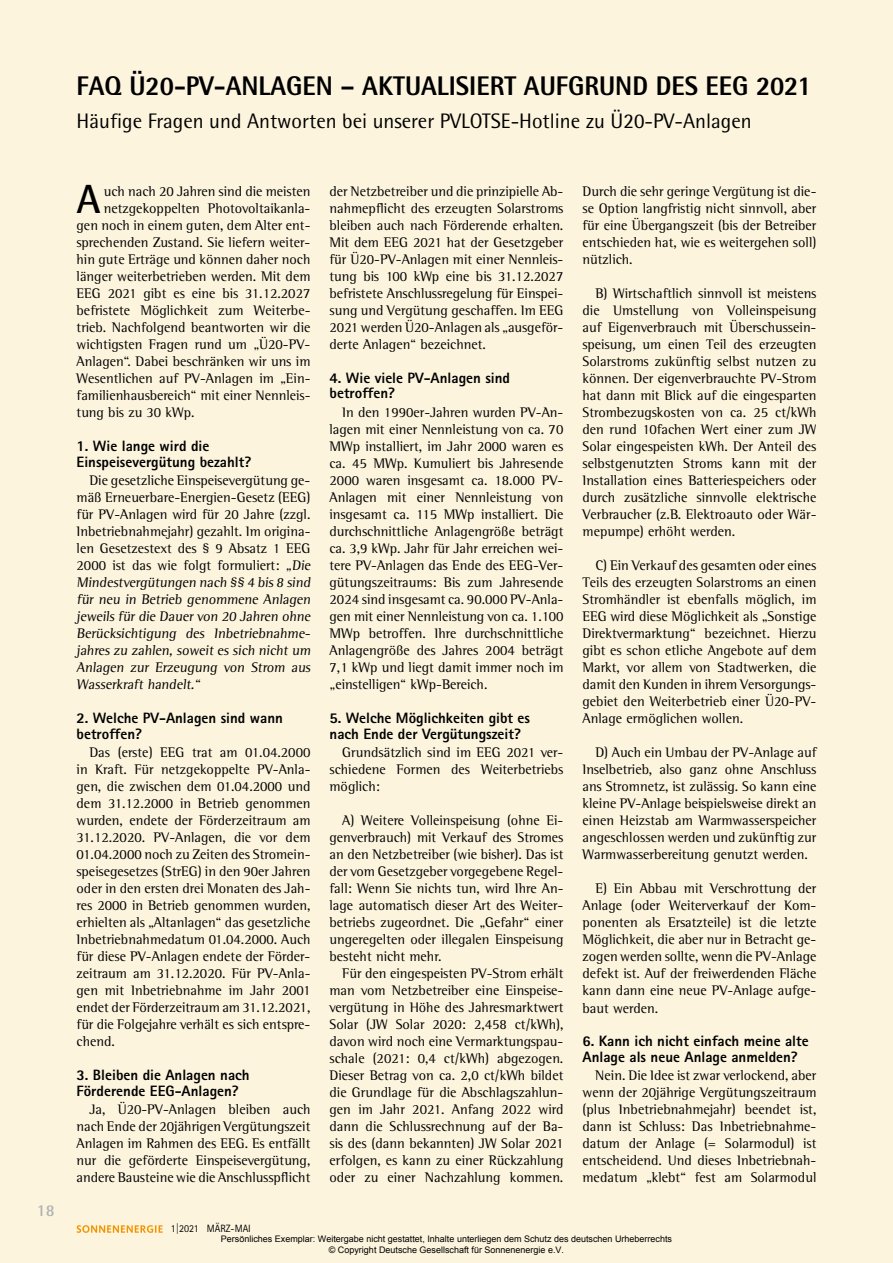
<style>
.page{position:relative;width:893px;height:1263px;background:#fcf4dd}
.page>*{position:absolute;margin:0;border:0;box-sizing:border-box;transform-origin:0 0}
.t1{font:700 40.8px "Rotis Semi Sans Std";color:#000}
.t2{font:800 27px "Rotis Semi Sans Std";color:#000;scale:.95 1}
.t3{font:21px "Rotis Semi Sans Std";color:#000}
.t4{font:700 16.5px "Rotis Semi Sans Std";color:#b1b3b4}
.t5{font:800 15px/15.8px "Rotis Sans Serif Std";color:#000}
.t6{font:14.25px/17px "Rotis Semi Serif Std";color:#000;text-align:justify}
.t7{font:10.65px "Rotis Sans Serif Std";color:#000;scale:.95 1}
.t8{font:9px/10.8px "Arial";color:#000;text-align:center}
</style>
<div class="page">
<svg style="left:77px;top:1225px;width:86px;height:8px"></svg>
<h2 class="t2" style="left:77px;top:69px;width:775px">FAQ Ü20-PV-ANLAGEN – AKTUALISIERT AUFGRUND DES EEG 2021</h2>
<h3 class="t3" style="left:77px;top:108px;width:677px">Häufige Fragen und Antworten bei unserer PVLOTSE-Hotline zu Ü20-PV-Anlagen</h3>
<p class="t4" style="left:37px;top:1200px;width:19px">18</p>
<h1 class="t1" style="left:77px;top:174px;width:26px">A</h1>
<p class="t6" style="left:104px;top:182px;width:208px">uch nach 20 Jahren sind die meisten</p>
<p class="t6" style="left:104px;top:199px;width:208px">netzgekoppelten Photovoltaikanla-</p>
<p class="t6" style="left:77px;top:216px;width:235px">gen noch in einem guten, dem Alter ent-</p>
<p class="t6" style="left:77px;top:233px;width:235px">sprechenden Zustand. Sie liefern weiter-</p>
<p class="t6" style="left:77px;top:250px;width:235px">hin gute Erträge und können daher noch</p>
<p class="t6" style="left:77px;top:267px;width:235px">länger weiterbetrieben werden. Mit dem</p>
<p class="t6" style="left:77px;top:284px;width:235px">EEG 2021 gibt es eine bis 31.12.2027</p>
<p class="t6" style="left:77px;top:301px;width:235px">befristete Möglichkeit zum Weiterbe-</p>
<p class="t6" style="left:77px;top:318px;width:235px">trieb. Nachfolgend beantworten wir die</p>
<p class="t6" style="left:77px;top:335px;width:235px">wichtigsten Fragen rund um „Ü20-PV-</p>
<p class="t6" style="left:77px;top:352px;width:235px">Anlagen“. Dabei beschränken wir uns im</p>
<p class="t6" style="left:77px;top:369px;width:235px">Wesentlichen auf PV-Anlagen im „Ein-</p>
<p class="t6" style="left:77px;top:386px;width:235px">familienhausbereich“ mit einer Nennleis-</p>
<p class="t6" style="left:77px;top:403px;width:120px">tung bis zu 30 kWp.</p>
<p class="t5" style="left:77px;top:438px;width:176px">1. Wie lange wird die<br>Einspeisevergütung bezahlt?</p>
<p class="t6" style="left:77px;top:471px;width:237px;text-align:left;text-indent:13px">Die gesetzliche Einspeisevergütung ge&shy;mäß Erneuerbare-Energien-Gesetz (EEG) für PV-Anlagen wird für 20 Jahre (zzgl.<br>Inbetriebnahmejahr) gezahlt. Im origina&shy;len Gesetzestext des § 9 Absatz 1 EEG 2000 ist das wie folgt formuliert: „Die Mindestvergütungen nach §§ 4 bis 8 sind für neu in Betrieb genommene Anlagen jeweils für die Dauer von 20 Jahren ohne Berücksichtigung des Inbetriebnahme&shy;jahres zu zahlen, soweit es sich nicht um Anlagen zur Erzeugung von Strom aus Wasserkraft handelt.“</p>
<p class="t5" style="left:77px;top:710px;width:208px">2. Welche PV-Anlagen sind wann betroffen?</p>
<p class="t6" style="left:77px;top:744px;width:235px;text-indent:13px">Das (erste) EEG trat am 01.04.2000 in Kraft. Für netzgekoppelte PV-Anla&shy;gen, die zwischen dem 01.04.2000 und dem 31.12.2000 in Betrieb genommen wurden, endete der Förderzeitraum am 31.12.2020. PV-Anlagen, die vor dem 01.04.2000 noch zu Zeiten des Stromein&shy;speisegesetzes (StrEG) in den 90er Jahren oder in den ersten drei Monaten des Jah&shy;res 2000 in Betrieb genommen wurden, erhielten als „Altanlagen“ das gesetzliche Inbetriebnahmedatum 01.04.2000. Auch für diese PV-Anlagen endete der Förder&shy;zeitraum am 31.12.2020. Für PV-Anla&shy;gen mit Inbetriebnahme im Jahr 2001 endet der Förderzeitraum am 31.12.2021, für die Folgejahre verhält es sich entspre&shy;chend.</p>
<p class="t5" style="left:77px;top:1067px;width:175px">3. Bleiben die Anlagen nach<br>Förderende EEG-Anlagen?</p>
<p class="t6" style="left:77px;top:1101px;width:235px;text-indent:13px">Ja, Ü20-PV-Anlagen bleiben auch nach Ende der 20jährigen Vergütungszeit Anlagen im Rahmen des EEG. Es entfällt nur die geförderte Einspeisevergütung, andere Bausteine wie die Anschlusspflicht</p>
<p class="t6" style="left:330px;top:182px;width:235px">der Netzbetreiber und die prinzipielle Ab&shy;nahmepflicht des erzeugten Solarstroms bleiben auch nach Förderende erhalten.<br>Mit dem EEG 2021 hat der Gesetzgeber für Ü20-PV-Anlagen mit einer Nennleis&shy;tung bis 100 kWp eine bis 31.12.2027 befristete Anschlussregelung für Einspei&shy;sung und Vergütung geschaffen. Im EEG 2021 werden Ü20-Anlagen als „ausgeför&shy;derte Anlagen“ bezeichnet.</p>
<p class="t5" style="left:330px;top:370px;width:182px">4. Wie viele PV-Anlagen sind betroffen?</p>
<p class="t6" style="left:330px;top:403px;width:235px;text-indent:13px">In den 1990er-Jahren wurden PV-An&shy;lagen mit einer Nennleistung von ca. 70<br>MWp installiert, im Jahr 2000 waren es ca. 45 MWp. Kumuliert bis Jahresende 2000 waren insgesamt ca. 18.000 PV-Anlagen mit einer Nennleistung von insgesamt ca. 115 MWp installiert. Die durchschnittliche Anlagengröße beträgt ca. 3,9 kWp. Jahr für Jahr erreichen wei&shy;tere PV-Anlagen das Ende des EEG-Ver&shy;gütungszeitraums: Bis zum Jahresende 2024 sind insgesamt ca. 90.000 PV-Anla&shy;gen mit einer Nennleistung von ca. 1.100<br>MWp betroffen. Ihre durchschnittliche Anlagengröße des Jahres 2004 beträgt 7,1 kWp und liegt damit immer noch im „einstelligen“ kWp-Bereich.</p>
<p class="t5" style="left:330px;top:710px;width:202px">5. Welche Möglichkeiten gibt es nach Ende der Vergütungszeit?</p>
<p class="t6" style="left:330px;top:744px;width:235px;text-indent:13px">Grundsätzlich sind im EEG 2021 ver&shy;schiedene Formen des Weiterbetriebs möglich:</p>
<p class="t6" style="left:330px;top:812px;width:235px;text-indent:13px">A) Weitere Volleinspeisung (ohne Ei&shy;genverbrauch) mit Verkauf des Stromes an den Netzbetreiber (wie bisher). Das ist der vom Gesetzgeber vorgegebene Regel&shy;fall: Wenn Sie nichts tun, wird Ihre An&shy;lage automatisch dieser Art des Weiter&shy;betriebs zugeordnet. Die „Gefahr“ einer ungeregelten oder illegalen Einspeisung besteht nicht mehr.</p>
<p class="t6" style="left:330px;top:965px;width:235px;text-indent:13px">Für den eingespeisten PV-Strom erhält man vom Netzbetreiber eine Einspeise&shy;vergütung in Höhe des Jahresmarktwert Solar (JW Solar 2020: 2,458 ct/kWh), davon wird noch eine Vermarktungspau&shy;schale (2021: 0,4 ct/kWh) abgezogen.<br>Dieser Betrag von ca. 2,0 ct/kWh bildet die Grundlage für die Abschlagszahlun&shy;gen im Jahr 2021. Anfang 2022 wird dann die Schlussrechnung auf der Ba&shy;sis des (dann bekannten) JW Solar 2021 erfolgen, es kann zu einer Rückzahlung oder zu einer Nachzahlung kommen.</p>
<p class="t6" style="left:583px;top:182px;width:235px">Durch die sehr geringe Vergütung ist die&shy;se Option langfristig nicht sinnvoll, aber für eine Übergangszeit (bis der Betreiber entschieden hat, wie es weitergehen soll) nützlich.</p>
<p class="t6" style="left:583px;top:285px;width:235px;text-indent:13px">B) Wirtschaftlich sinnvoll ist meistens die Umstellung von Volleinspeisung auf Eigenverbrauch mit Überschussein&shy;speisung, um einen Teil des erzeugten Solarstroms zukünftig selbst nutzen zu können. Der eigenverbrauchte PV-Strom hat dann mit Blick auf die eingesparten Strombezugskosten von ca. 25 ct/kWh den rund 10fachen Wert einer zum JW Solar eingespeisten kWh. Der Anteil des selbstgenutzten Stroms kann mit der Installation eines Batteriespeichers oder durch zusätzliche sinnvolle elektrische Verbraucher (z.B. Elektroauto oder Wär&shy;mepumpe) erhöht werden.</p>
<p class="t6" style="left:583px;top:557px;width:235px;text-indent:13px">C) Ein Verkauf des gesamten oder eines Teils des erzeugten Solarstroms an einen Stromhändler ist ebenfalls möglich, im EEG wird diese Möglichkeit als „Sonstige Direktvermarktung“ bezeichnet. Hierzu gibt es schon etliche Angebote auf dem Markt, vor allem von Stadtwerken, die damit den Kunden in ihrem Versorgungs&shy;gebiet den Weiterbetrieb einer Ü20-PV-Anlage ermöglichen wollen.</p>
<p class="t6" style="left:583px;top:744px;width:235px;text-indent:13px">D) Auch ein Umbau der PV-Anlage auf Inselbetrieb, also ganz ohne Anschluss ans Stromnetz, ist zulässig. So kann eine kleine PV-Anlage beispielsweise direkt an einen Heizstab am Warmwasserspeicher angeschlossen werden und zukünftig zur Warmwasserbereitung genutzt werden.</p>
<p class="t6" style="left:583px;top:880px;width:235px;text-indent:13px">E) Ein Abbau mit Verschrottung der Anlage (oder Weiterverkauf der Kom&shy;ponenten als Ersatzteile) ist die letzte Möglichkeit, die aber nur in Betracht ge&shy;zogen werden sollte, wenn die PV-Anlage defekt ist. Auf der freiwerdenden Fläche kann dann eine neue PV-Anlage aufge&shy;baut werden.</p>
<p class="t5" style="left:583px;top:1033px;width:228px">6. Kann ich nicht einfach meine alte<br>Anlage als neue Anlage anmelden?</p>
<p class="t6" style="left:583px;top:1067px;width:235px;text-indent:13px">Nein. Die Idee ist zwar verlockend, aber wenn der 20jährige Vergütungszeitraum (plus Inbetriebnahmejahr) beendet ist, dann ist Schluss: Das Inbetriebnahme&shy;datum der Anlage (= Solarmodul) ist entscheidend. Und dieses Inbetriebnah&shy;medatum „klebt“ fest am Solarmodul</p>
<p class="t7" style="left:171px;top:1222px;width:86px">1|2021 MÄRZ-MAI</p>
<p class="t8" style="left:221px;top:1233px;width:453px">Persönliches Exemplar: Weitergabe nicht gestattet, Inhalte unterliegen dem Schutz des deutschen Urheberrechts © Copyright Deutsche Gesellschaft für Sonnenenergie e.V.</p>
</div>
